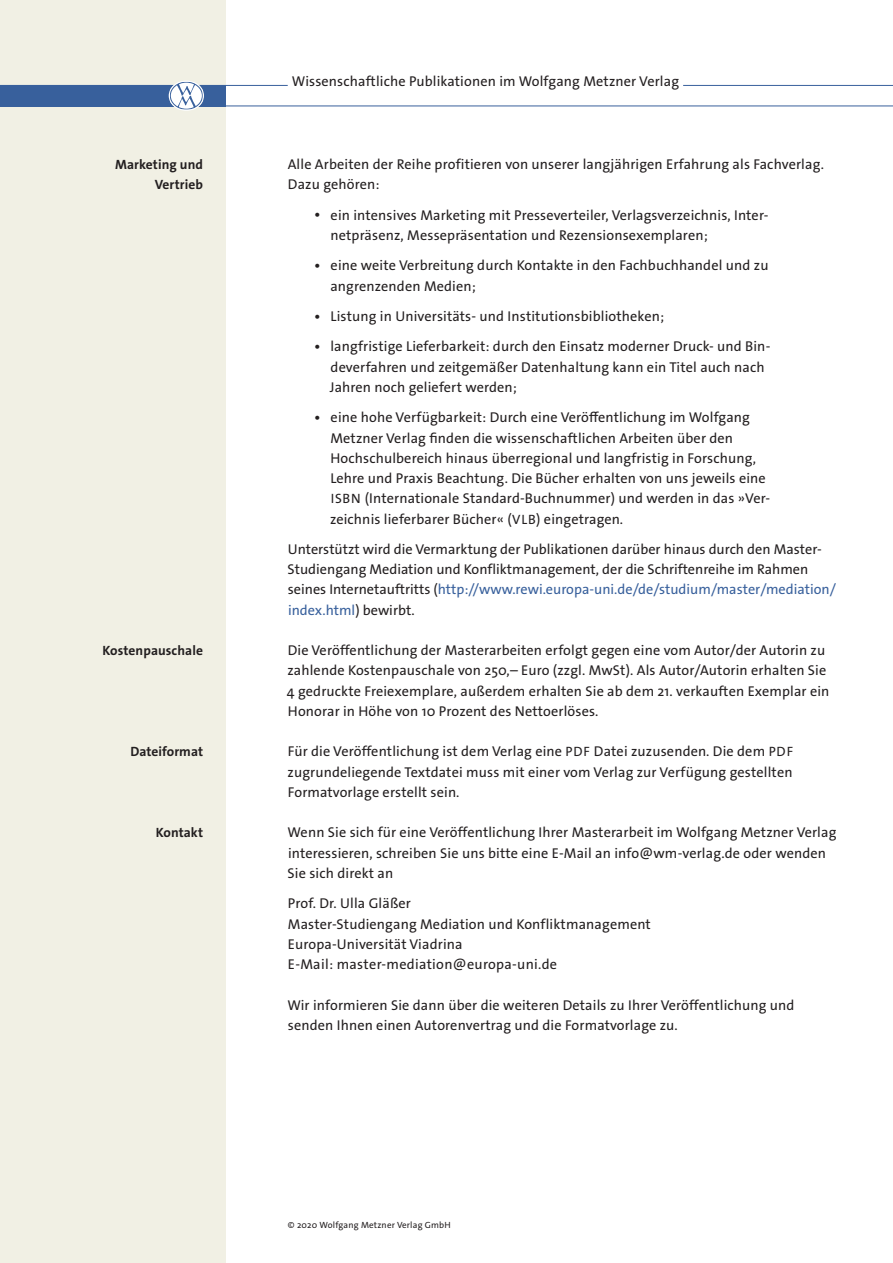
<style>
.page{position:relative;width:893px;height:1263px;background:#fff}
.page>*{position:absolute;margin:0;border:0;box-sizing:border-box;transform-origin:0 0}
._14_3_Grundtext_1_LZ{font:14.25px/20.2px "The Sans Os F";letter-spacing:.01em;color:#231f20}
._14_1_Grundtext{font:14.25px/20.2px "The Sans Os F";color:#231f20}
.Telefonnummer{font:14.25px "The Sans Os F";letter-spacing:.02em;color:#231f20}
._14_2_Grundtext_0_5{font:14.25px "The Sans Os F";letter-spacing:.01em;color:#231f20}
._15_Marginaltext_rec{font:700 13.5px/20.2px "The Sans Os F";letter-spacing:.005em;color:#231f20;text-align:right}
.t1{font:9px "The Sans Os F";letter-spacing:.02em;color:#231f20}
.s1{font-size:13.5px}
.s2{color:#38609c}
</style>
<div class="page">
<div style="left:0;top:0;width:226px;height:1263px;background:#f1f0e4"></div>
<div style="left:169px;top:81px;width:35px;height:30px;background:#f9f9f8;border-radius:50%"></div>
<svg style="left:0;top:82px;width:893px;height:28px"></svg>
<div style="left:288px;top:73px;width:395px;height:21px;background:#fff"></div>
<p class="_15_Marginaltext_rec" style="left:115px;top:155px;width:89px">Marketing und<br>Vertrieb</p>
<p class="_15_Marginaltext_rec" style="left:103px;top:641px;width:102px">Kostenpauschale</p>
<p class="_15_Marginaltext_rec" style="left:130px;top:742px;width:74px">Dateiformat</p>
<p class="_15_Marginaltext_rec" style="left:156px;top:823px;width:49px">Kontakt</p>
<p class="_14_3_Grundtext_1_LZ" style="left:292px;top:71px;width:389px">Wissenschaftliche Publikationen im Wolfgang Metzner Verlag</p>
<p class="_14_3_Grundtext_1_LZ" style="left:288px;top:154px;width:538px">Alle Arbeiten der Reihe profitieren von unserer langjährigen Erfahrung als Fachverlag.</p>
<p class="_14_1_Grundtext" style="left:288px;top:174px;width:93px">Dazu gehören:</p>
<p class="_14_3_Grundtext_1_LZ" style="left:330px;top:205px;width:439px;text-indent:-16px">• ein intensives Marketing mit Presseverteiler, Verlagsverzeichnis, Inter&shy;netpräsenz, Messepräsentation und Rezensionsexemplaren;</p>
<p class="_14_3_Grundtext_1_LZ" style="left:330px;top:255px;width:440px;text-indent:-16px">• eine weite Verbreitung durch Kontakte in den Fachbuchhandel und zu angrenzenden Medien;</p>
<p class="_14_3_Grundtext_1_LZ" style="left:315px;top:306px;width:351px">• Listung in Universitäts- und Institutionsbibliotheken;</p>
<p class="_14_3_Grundtext_1_LZ" style="left:330px;top:336px;width:442px;text-indent:-15px">• langfristige Lieferbarkeit: durch den Einsatz moderner Druck- und Bin&shy;deverfahren und zeitgemäßer Datenhaltung kann ein Titel auch nach<br>Jahren noch geliefert werden;</p>
<p class="_14_3_Grundtext_1_LZ" style="left:330px;top:407px;width:442px;text-indent:-15px">• eine hohe Verfügbarkeit: Durch eine Veröffentlichung im Wolfgang Metzner Verlag finden die wissenschaftlichen Arbeiten über den Hochschulbereich hinaus überregional und langfristig in Forschung, Lehre und Praxis Beachtung. Die Bücher erhalten von uns jeweils eine <span class="s1">ISBN</span> (Internationale Standard-Buchnummer) und werden in das »Ver&shy;zeichnis lieferbarer Bücher« (<span class="s1">VLB</span>) eingetragen.</p>
<p class="_14_1_Grundtext" style="left:288px;top:539px;width:550px">Unterstützt wird die Vermarktung der Publikationen darüber hinaus durch den Master-Studiengang Mediation und Konfliktmanagement, der die Schriftenreihe im Rahmen seines Internetauftritts (<span class="s2">http://www.rewi.europa-uni.de/de/studium/master/mediation/ index.html</span>) bewirbt.</p>
<p class="_14_3_Grundtext_1_LZ" style="left:287px;top:640px;width:544px">Die Veröffentlichung der Masterarbeiten erfolgt gegen eine vom Autor/der Autorin zu zahlende Kostenpauschale von 250,– Euro (zzgl. MwSt). Als Autor/Autorin erhalten Sie 4 gedruckte Freiexemplare, außerdem erhalten Sie ab dem 21. verkauften Exemplar ein Honorar in Höhe von 10 Prozent des Nettoerlöses.</p>
<p class="_14_3_Grundtext_1_LZ" style="left:287px;top:741px;width:507px;text-align:justify">Für die Veröffentlichung ist dem Verlag eine <span class="s1">PDF</span> Datei zuzusenden. Die dem <span class="s1">PDF </span>zugrundeliegende Textdatei muss mit einer vom Verlag zur Verfügung gestellten Formatvorlage erstellt sein.</p>
<p class="_14_3_Grundtext_1_LZ" style="left:287px;top:822px;width:550px">Wenn Sie sich für eine Veröffentlichung Ihrer Masterarbeit im Wolfgang Metzner Verlag interessieren, schreiben Sie uns bitte eine E-Mail an info@wm-verlag.de oder wenden<br>Sie sich direkt an</p>
<p class="_14_2_Grundtext_0_5" style="left:288px;top:894px;width:125px">Prof. Dr. Ulla Gläßer</p>
<p class="_14_1_Grundtext" style="left:288px;top:914px;width:365px">Master-Studiengang Mediation und Konfliktmanagement</p>
<p class="_14_1_Grundtext" style="left:288px;top:934px;width:176px">Europa-Universität Viadrina</p>
<p class="Telefonnummer" style="left:288px;top:955px;width:271px">E-Mail: master-mediation@europa-uni.de</p>
<p class="_14_3_Grundtext_1_LZ" style="left:287px;top:995px;width:509px">Wir informieren Sie dann über die weiteren Details zu Ihrer Veröffentlichung und senden Ihnen einen Autorenvertrag und die Formatvorlage zu.</p>
<p class="t1" style="left:288px;top:1219px;width:164px">© 2020 Wolfgang Metzner Verlag GmbH</p>
</div>
